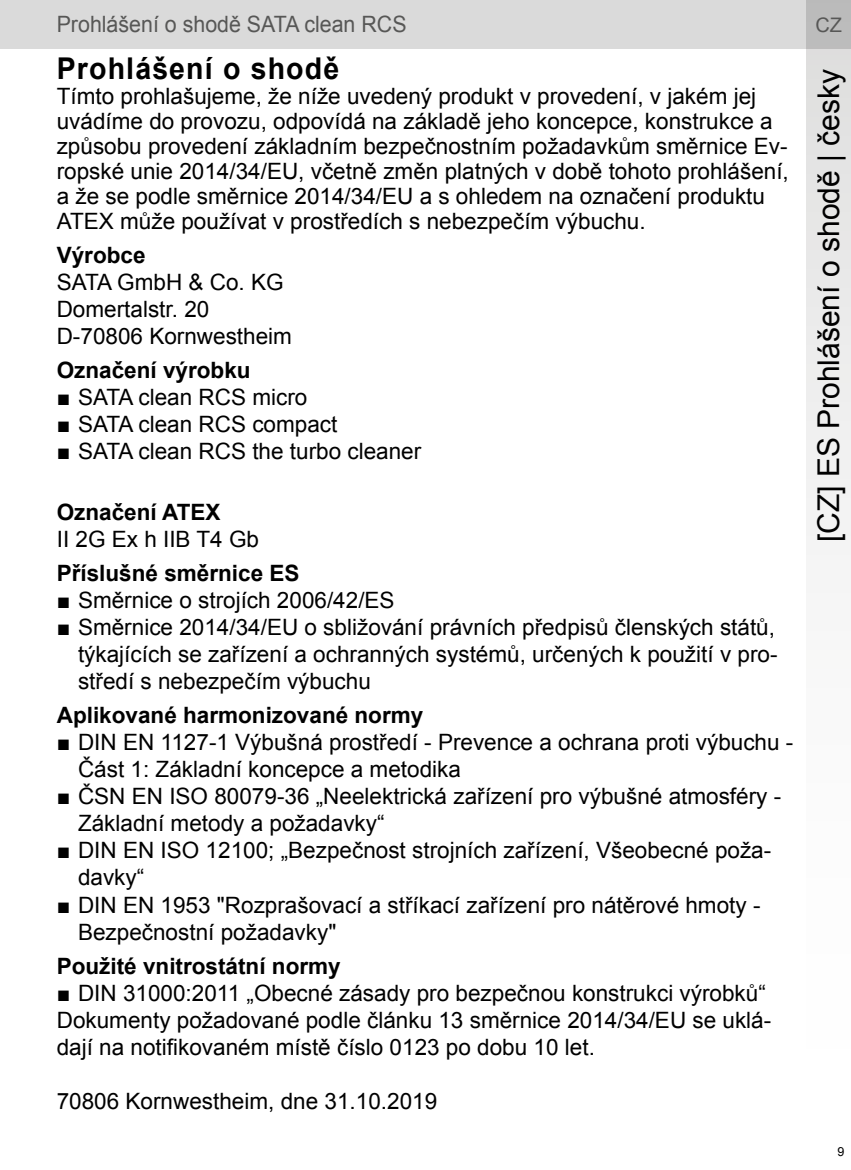
<style>
.page{position:relative;width:851px;height:1170px;background:#fff}
.page>*{position:absolute;margin:0;border:0;box-sizing:border-box;transform-origin:0 0}
.t1{font:30px "Arial";color:#000}
.t2{font:700 30px "Arial";letter-spacing:.04em;color:#000;scale:.95 1}
.t3{font:22.5px/27px "Arial";color:#000}
.t4{font:700 22.5px "Arial";color:#000}
.t5{font:22.5px "Arial";color:#575756;scale:.95 1}
.t6{font:20px "Arial";color:#575756}
.t7{font:12.5px "Arial";color:#000}
</style>
<div class="page">
<div style="left:0;top:0;width:850px;height:49px;background:#dadada"></div>
<svg style="left:806px;top:0;width:44px;height:555px"></svg>
<p class="t5" style="left:57px;top:10px;width:370px">Prohlášení o shodě SATA clean RCS</p>
<p class="t6" style="left:815px;top:11px;width:28px">CZ</p>
<h1 class="t2" style="left:57px;top:48px;width:299px">Prohlášení o shodě</h1>
<p class="t3" style="left:57px;top:83px;width:733px;line-height:25px">Tímto prohlašujeme, že níže uvedený produkt v provedení, v jakém jej uvádíme do provozu, odpovídá na základě jeho koncepce, konstrukce a způsobu provedení základním bezpečnostním požadavkům směrnice Ev&shy;ropské unie 2014/34/EU, včetně změn platných v době tohoto prohlášení, a že se podle směrnice 2014/34/EU a s ohledem na označení produktu ATEX může používat v prostředích s nebezpečím výbuchu.</p>
<p class="t4" style="left:57px;top:240px;width:90px">Výrobce</p>
<p class="t3" style="left:57px;top:268px;width:237px">SATA GmbH &amp; Co. KG<br>Domertalstr. 20<br>D-70806 Kornwestheim</p>
<p class="t4" style="left:57px;top:355px;width:195px">Označení výrobku</p>
<p class="t3" style="left:57px;top:384px;width:252px">■ SATA clean RCS micro</p>
<p class="t3" style="left:57px;top:411px;width:282px">■ SATA clean RCS compact</p>
<p class="t3" style="left:57px;top:438px;width:366px">■ SATA clean RCS the turbo cleaner</p>
<h1 class="t1" style="left:808px;top:542px;width:475px;rotate:-90deg">[CZ] ES Prohlášení o shodě | česky</h1>
<p class="t4" style="left:57px;top:497px;width:165px">Označení ATEX</p>
<p class="t3" style="left:57px;top:526px;width:204px">II 2G Ex h IIB T4 Gb</p>
<p class="t4" style="left:57px;top:558px;width:244px">Příslušné směrnice ES</p>
<p class="t3" style="left:57px;top:587px;width:339px">■ Směrnice o strojích 2006/42/ES</p>
<p class="t3" style="left:78px;top:614px;width:701px;text-align:justify;text-indent:-21px">■ Směrnice 2014/34/EU o sbližování právních předpisů členských států, týkajících se zařízení a ochranných systémů, určených k použití v pro&shy;středí s nebezpečím výbuchu</p>
<p class="t4" style="left:57px;top:700px;width:368px">Aplikované harmonizované normy</p>
<p class="t3" style="left:78px;top:729px;width:716px;text-indent:-21px">■ DIN EN 1127-1 Výbušná prostředí - Prevence a ochrana proti výbuchu -<br>Část 1: Základní koncepce a metodika</p>
<p class="t3" style="left:78px;top:783px;width:704px;text-indent:-21px">■ ČSN EN ISO 80079-36 „Neelektrická zařízení pro výbušné atmosféry -<br>Základní metody a požadavky“</p>
<p class="t3" style="left:78px;top:837px;width:694px;text-indent:-21px">■ DIN EN ISO 12100; „Bezpečnost strojních zařízení, Všeobecné poža&shy;davky“</p>
<p class="t3" style="left:78px;top:891px;width:683px;text-indent:-21px">■ DIN EN 1953 "Rozprašovací a stříkací zařízení pro nátěrové hmoty -<br>Bezpečnostní požadavky"</p>
<p class="t4" style="left:57px;top:950px;width:285px">Použité vnitrostátní normy</p>
<p class="t3" style="left:57px;top:979px;width:716px">■ DIN 31000:2011 „Obecné zásady pro bezpečnou konstrukci výrobků“<br>Dokumenty požadované podle článku 13 směrnice 2014/34/EU se uklá&shy;dají na notifikovaném místě číslo 0123 po dobu 10 let.</p>
<p class="t3" style="left:57px;top:1087px;width:382px">70806 Kornwestheim, dne 31.10.2019</p>
<p class="t7" style="left:837px;top:1143px;width:8px">9</p>
</div>
